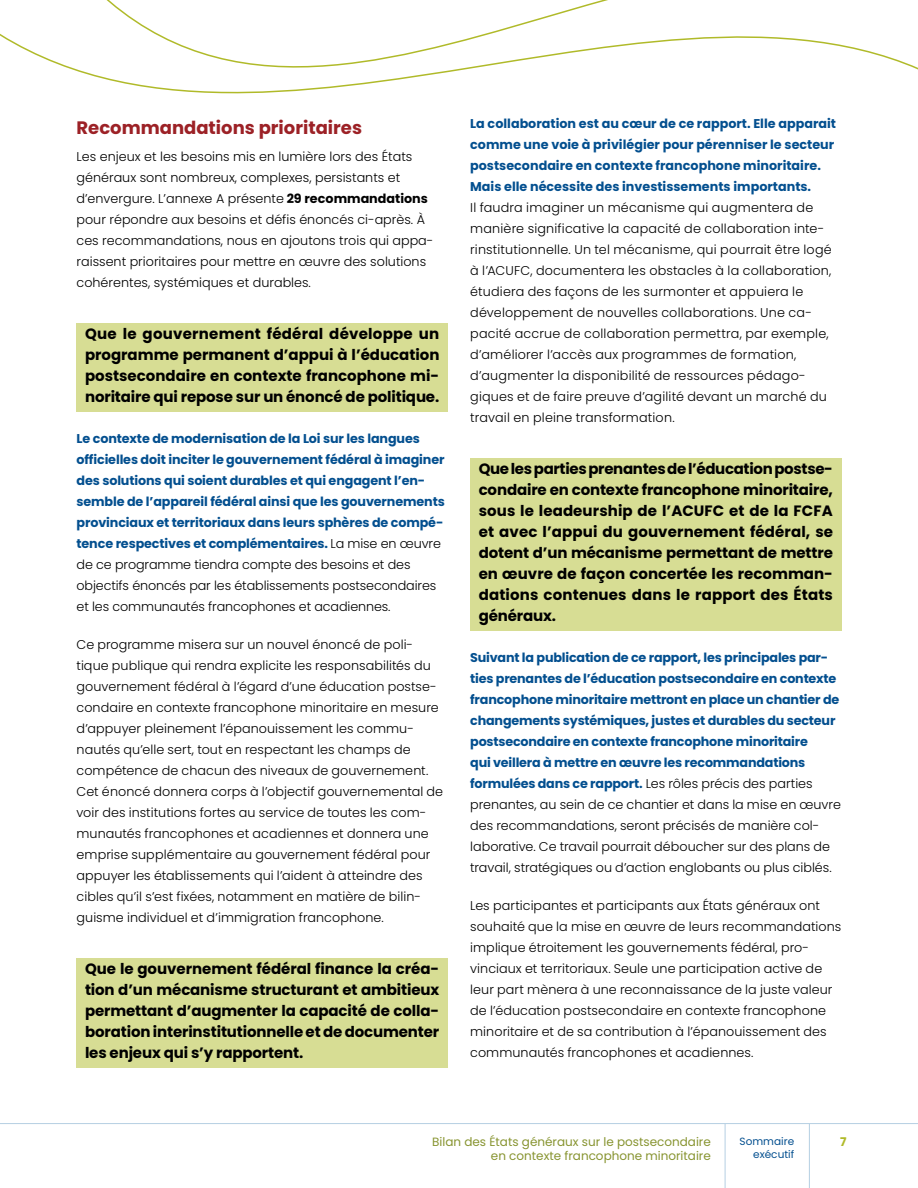
<style>
.page{position:relative;width:918px;height:1188px;background:#fff}
.page>*{position:absolute;margin:0;border:0;box-sizing:border-box;transform-origin:0 0}
.t1{font:700 18px "Poppins";color:#9c2126}
.t2{font:700 15px/21px "Poppins";letter-spacing:-.01em;color:#000;text-align:justify}
.t3{font:300 12.75px/21px "Poppins";letter-spacing:.005em;color:#000}
.t4{font:700 12.75px/21px "Poppins";letter-spacing:-.01em;color:#034f8f}
.t5{font:12px/13.5px "Poppins";color:#879430;text-align:right}
.t6{font:700 12px "Poppins";color:#b0ba29}
.t7{font:10.5px "Poppins";color:#034f8f}
.s1{font-weight:700}
.s2{font-weight:300;color:#000}
</style>
<div class="page">
<div style="left:77px;top:323px;width:371px;height:88px;background:#d7dd94"></div>
<div style="left:77px;top:958px;width:371px;height:109px;background:#d7dd94"></div>
<div style="left:470px;top:458px;width:371px;height:172px;background:#d7dd94"></div>
<svg style="left:59px;top:0;width:859px;height:94px"></svg>
<hr style="left:809px;top:1124px;width:1px;height:64px;background:#b5cfe3">
<hr style="left:725px;top:1124px;width:1px;height:64px;background:#b5cfe3">
<hr style="left:0;top:1123px;width:918px;height:1px;background:#b5cfe3">
<h1 class="t1" style="left:77px;top:117px;width:287px">Recommandations prioritaires</h1>
<p class="t3" style="left:77px;top:147px;width:358px">Les enjeux et les besoins mis en lumière lors des États généraux sont nombreux, complexes, persistants et d’envergure. L’annexe A présente <span class="s1">29 recommandations </span>pour répondre aux besoins et défis énoncés ci-après. À ces recommandations, nous en ajoutons trois qui appa&shy;raissent prioritaires pour mettre en œuvre des solutions cohérentes, systémiques et durables.</p>
<p class="t2" style="left:85px;top:323px;width:356px">Que le gouvernement fédéral développe un programme permanent d’appui à l’éducation postsecondaire en contexte francophone mi&shy;noritaire qui repose sur un énoncé de politique.</p>
<p class="t4" style="left:77px;top:428px;width:370px">Le contexte de modernisation de la Loi sur les langues officielles doit inciter le gouvernement fédéral à imaginer des solutions qui soient durables et qui engagent l’en&shy;semble de l’appareil fédéral ainsi que les gouvernements provinciaux et territoriaux dans leurs sphères de compé&shy;tence respectives et complémentaires. <span class="s2">La mise en œuvre de ce programme tiendra compte des besoins et des objectifs énoncés par les établissements postsecondaires et les communautés francophones et acadiennes.</span></p>
<p class="t3" style="left:77px;top:634px;width:368px">Ce programme misera sur un nouvel énoncé de poli&shy;tique publique qui rendra explicite les responsabilités du gouvernement fédéral à l’égard d’une éducation postse&shy;condaire en contexte francophone minoritaire en mesure d’appuyer pleinement l’épanouissement les commu&shy;nautés qu’elle sert, tout en respectant les champs de compétence de chacun des niveaux de gouvernement.<br>Cet énoncé donnera corps à l’objectif gouvernemental de voir des institutions fortes au service de toutes les com&shy;munautés francophones et acadiennes et donnera une emprise supplémentaire au gouvernement fédéral pour appuyer les établissements qui l’aident à atteindre des cibles qu’il s’est fixées, notamment en matière de bilin&shy;guisme individuel et d’immigration francophone.</p>
<p class="t2" style="left:85px;top:958px;width:356px">Que le gouvernement fédéral finance la créa&shy;tion d’un mécanisme structurant et ambitieux permettant d’augmenter la capacité de colla&shy;boration interinstitutionnelle et de documenter les enjeux qui s’y rapportent.</p>
<p class="t4" style="left:470px;top:113px;width:367px">La collaboration est au cœur de ce rapport. Elle apparait comme une voie à privilégier pour pérenniser le secteur postsecondaire en contexte francophone minoritaire.<br>Mais elle nécessite des investissements importants.</p>
<p class="t3" style="left:470px;top:197px;width:363px">Il faudra imaginer un mécanisme qui augmentera de manière significative la capacité de collaboration inte&shy;rinstitutionnelle. Un tel mécanisme, qui pourrait être logé à l’ACUFC, documentera les obstacles à la collaboration, étudiera des façons de les surmonter et appuiera le développement de nouvelles collaborations. Une ca&shy;pacité accrue de collaboration permettra, par exemple, d’améliorer l’accès aux programmes de formation, d’augmenter la disponibilité de ressources pédago&shy;giques et de faire preuve d’agilité devant un marché du travail en pleine transformation.</p>
<p class="t2" style="left:479px;top:458px;width:356px">Que les parties prenantes de l’éducation postse&shy;condaire en contexte francophone minoritaire, sous le leadeurship de l’ACUFC et de la FCFA et avec l’appui du gouvernement fédéral, se dotent d’un mécanisme permettant de mettre en œuvre de façon concertée les recomman&shy;dations contenues dans le rapport des États généraux.</p>
<p class="t4" style="left:470px;top:647px;width:372px">Suivant la publication de ce rapport, les principales par&shy;ties prenantes de l’éducation postsecondaire en contexte francophone minoritaire mettront en place un chantier de changements systémiques, justes et durables du secteur postsecondaire en contexte francophone minoritaire<br>qui veillera à mettre en œuvre les recommandations formulées dans ce rapport. <span class="s2">Les rôles précis des parties prenantes, au sein de ce chantier et dans la mise en œuvre des recommandations, seront précisés de manière col&shy;laborative. Ce travail pourrait déboucher sur des plans de travail, stratégiques ou d’action englobants ou plus ciblés.</span></p>
<p class="t3" style="left:470px;top:895px;width:373px">Les participantes et participants aux États généraux ont souhaité que la mise en œuvre de leurs recommandations implique étroitement les gouvernements fédéral, pro&shy;vinciaux et territoriaux. Seule une participation active de leur part mènera à une reconnaissance de la juste valeur de l’éducation postsecondaire en contexte francophone minoritaire et de sa contribution à l’épanouissement des communautés francophones et acadiennes.</p>
<p class="t5" style="left:432px;top:1136px;width:280px">Bilan des États généraux sur le postsecondaire en contexte francophone minoritaire</p>
<p class="t7" style="left:740px;top:1135px;width:56px">Sommaire</p>
<p class="t6" style="left:840px;top:1135px;width:8px">7</p>
<p class="t7" style="left:753px;top:1149px;width:43px">exécutif</p>
</div>
